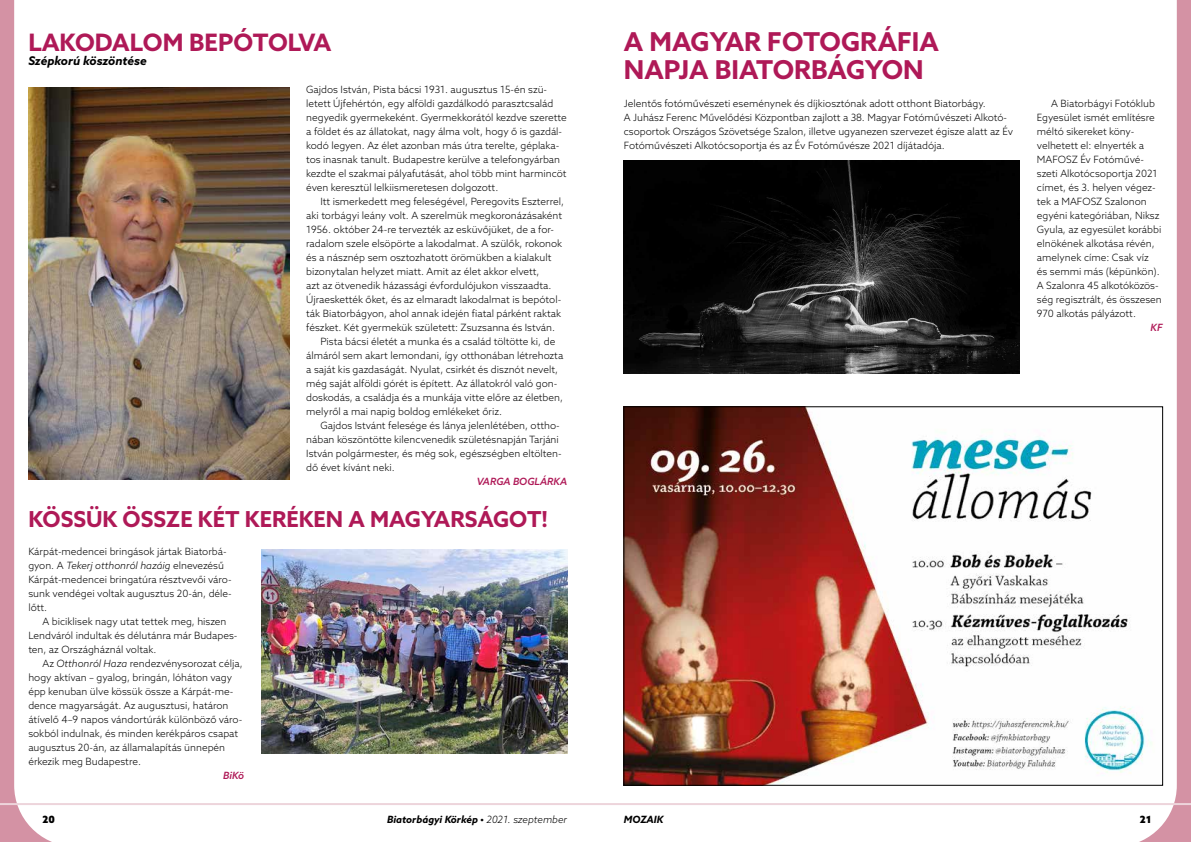
<style>
.page{position:relative;width:1191px;height:842px;background:#fff}
.page>*{position:absolute;margin:0;border:0;box-sizing:border-box;transform-origin:0 0}
.t1{font:700 26px/28px "Azo Sans";color:#af1957}
.t2{font:700 24px "Azo Sans";color:#af1957}
.t3{font:700 22px "Azo Sans";color:#af1957}
.t4{font:italic 700 12px "Azo Sans";letter-spacing:-.005em;color:#000}
.t5{font:300 10px/14px "Azo Sans";color:#000}
.t6{font:italic 700 10px "Azo Sans";color:#000}
.t7{font:italic 500 10px "Azo Sans";color:#af1957}
.t8{font:900 10px "Azo Sans";color:#000}
.s1{font-style:italic}
.s2{font-weight:300}
</style>
<div class="page">
<svg style="left:0;top:0;width:76px;height:842px"></svg>
<svg style="left:1115px;top:0;width:76px;height:842px"></svg>
<hr style="left:0;top:803px;width:1191px;height:2px;background:#edd4db">
<img style="left:625px;top:408px;width:535px;height:375px">
<img style="left:261px;top:550px;width:306px;height:203px">
<img style="left:28px;top:88px;width:261px;height:391px">
<img style="left:624px;top:160px;width:396px;height:214px">
<h2 class="t2" style="left:28px;top:26px;width:304px">LAKODALOM BEPÓTOLVA</h2>
<p class="t4" style="left:28px;top:53px;width:120px">Szépkorú köszöntése</p>
<p class="t5" style="left:306px;top:82px;width:262px">Gajdos István, Pista bácsi 1931. augusztus 15-én szü&shy;letett Újfehértón, egy alföldi gazdálkodó parasztcsalád negyedik gyermekeként. Gyermekkorától kezdve szerette a földet és az állatokat, nagy álma volt, hogy ő is gazdál&shy;kodó legyen. Az élet azonban más útra terelte, géplaka&shy;tos inasnak tanult. Budapestre kerülve a telefongyárban kezdte el szakmai pályafutását, ahol több mint harmincöt éven keresztül lelkiismeretesen dolgozott.</p>
<p class="t5" style="left:320px;top:194px;width:245px">Itt ismerkedett meg feleségével, Peregovits Eszterrel,</p>
<p class="t5" style="left:306px;top:208px;width:257px">aki torbágyi leány volt. A szerelmük megkoronázásaként</p>
<p class="t5" style="left:306px;top:222px;width:249px">1956. október 24-re tervezték az esküvőjüket, de a for-</p>
<p class="t5" style="left:306px;top:236px;width:257px">radalom szele elsöpörte a lakodalmat. A szülők, rokonok</p>
<p class="t5" style="left:306px;top:250px;width:247px">és a násznép sem osztozhatott örömükben a kialakult</p>
<p class="t5" style="left:306px;top:264px;width:235px">bizonytalan helyzet miatt. Amit az élet akkor elvett,</p>
<p class="t5" style="left:306px;top:278px;width:247px">azt az ötvenedik házassági évfordulójukon visszaadta.</p>
<p class="t5" style="left:306px;top:292px;width:256px">Újraeskették őket, és az elmaradt lakodalmat is bepótol-</p>
<p class="t5" style="left:306px;top:306px;width:256px">ták Biatorbágyon, ahol annak idején fiatal párként raktak</p>
<p class="t5" style="left:306px;top:320px;width:250px">fészket. Két gyermekük született: Zsuzsanna és István.</p>
<p class="t5" style="left:320px;top:334px;width:236px">Pista bácsi életét a munka és a család töltötte ki, de</p>
<p class="t5" style="left:306px;top:348px;width:258px">álmáról sem akart lemondani, így otthonában létrehozta</p>
<p class="t5" style="left:306px;top:362px;width:253px">a saját kis gazdaságát. Nyulat, csirkét és disznót nevelt,</p>
<p class="t5" style="left:306px;top:376px;width:252px">még saját alföldi górét is épített. Az állatokról való gon-</p>
<p class="t5" style="left:306px;top:390px;width:258px">doskodás, a családja és a munkája vitte előre az életben,</p>
<p class="t5" style="left:306px;top:404px;width:197px">melyről a mai napig boldog emlékeket őriz.</p>
<p class="t5" style="left:320px;top:418px;width:241px">Gajdos Istvánt felesége és lánya jelenlétében, ottho-</p>
<p class="t5" style="left:306px;top:432px;width:254px">nában köszöntötte kilencvenedik születésnapján Tarjáni</p>
<p class="t5" style="left:306px;top:446px;width:257px">István polgármester, és még sok, egészségben eltölten-</p>
<p class="t5" style="left:306px;top:460px;width:90px">dő évet kívánt neki.</p>
<p class="t7" style="left:477px;top:475px;width:92px">VARGA BOGLÁRKA</p>
<h3 class="t3" style="left:28px;top:504px;width:521px">KÖSSÜK ÖSSZE KÉT KERÉKEN A MAGYARSÁGOT!</h3>
<p class="t5" style="left:28px;top:544px;width:205px">Kárpát-medencei bringások jártak Biatorbá&shy;gyon. A <span class="s1">Tekerj otthonról hazáig</span> elnevezésű Kárpát-medencei bringatúra résztvevői váro&shy;sunk vendégei voltak augusztus 20-án, déle&shy;lőtt.</p>
<p class="t5" style="left:28px;top:614px;width:211px;text-indent:14px">A biciklisek nagy utat tettek meg, hiszen<br>Lendváról indultak és délutánra már Budapes&shy;ten, az Országháznál voltak.</p>
<p class="t5" style="left:28px;top:656px;width:216px;text-indent:14px">Az <span class="s1">Otthonról Haza</span> rendezvénysorozat célja, hogy aktívan – gyalog, bringán, lóháton vagy épp kenuban ülve kössük össze a Kárpát-me&shy;dence magyarságát. Az augusztusi, határon átívelő 4–9 napos vándortúrák különböző váro&shy;sokból indulnak, és minden kerékpáros csapat augusztus 20-án, az államalapítás ünnepén érkezik meg Budapestre.</p>
<p class="t7" style="left:223px;top:769px;width:22px">BiKö</p>
<h1 class="t1" style="left:624px;top:27px;width:317px">A MAGYAR FOTOGRÁFIA<br>NAPJA BIATORBÁGYON</h1>
<p class="t5" style="left:624px;top:96px;width:391px">Jelentős fotóművészeti eseménynek és díjkiosztónak adott otthont Biatorbágy.<br>A Juhász Ferenc Művelődési Központban zajlott a 38. Magyar Fotóművészeti Alkotó&shy;csoportok Országos Szövetsége Szalon, illetve ugyanezen szervezet égisze alatt az Év Fotóművészeti Alkotócsoportja és az Év Fotóművésze 2021 díjátadója.</p>
<p class="t5" style="left:1037px;top:96px;width:126px;text-indent:14px">A Biatorbágyi Fotóklub<br>Egyesület ismét említésre méltó sikereket köny&shy;velhetett el: elnyerték a<br>MAFOSZ Év Fotóművé&shy;szeti Alkotócsoportja 2021 címet, és 3. helyen végez&shy;tek a MAFOSZ Szalonon egyéni kategóriában, Niksz<br>Gyula, az egyesület korábbi elnökének alkotása révén, amelynek címe: Csak víz és semmi más (képünkön).<br>A Szalonra 45 alkotóközös&shy;ség regisztrált, és összesen<br>970 alkotás pályázott.</p>
<p class="t7" style="left:1150px;top:321px;width:14px">KF</p>
<p class="t8" style="left:43px;top:813px;width:14px">20</p>
<p class="t6" style="left:387px;top:813px;width:181px">Biatorbágyi Körkép • <span class="s2">2021. szeptember</span></p>
<p class="t6" style="left:624px;top:813px;width:41px">MOZAIK</p>
<p class="t8" style="left:1140px;top:813px;width:13px">21</p>
</div>
